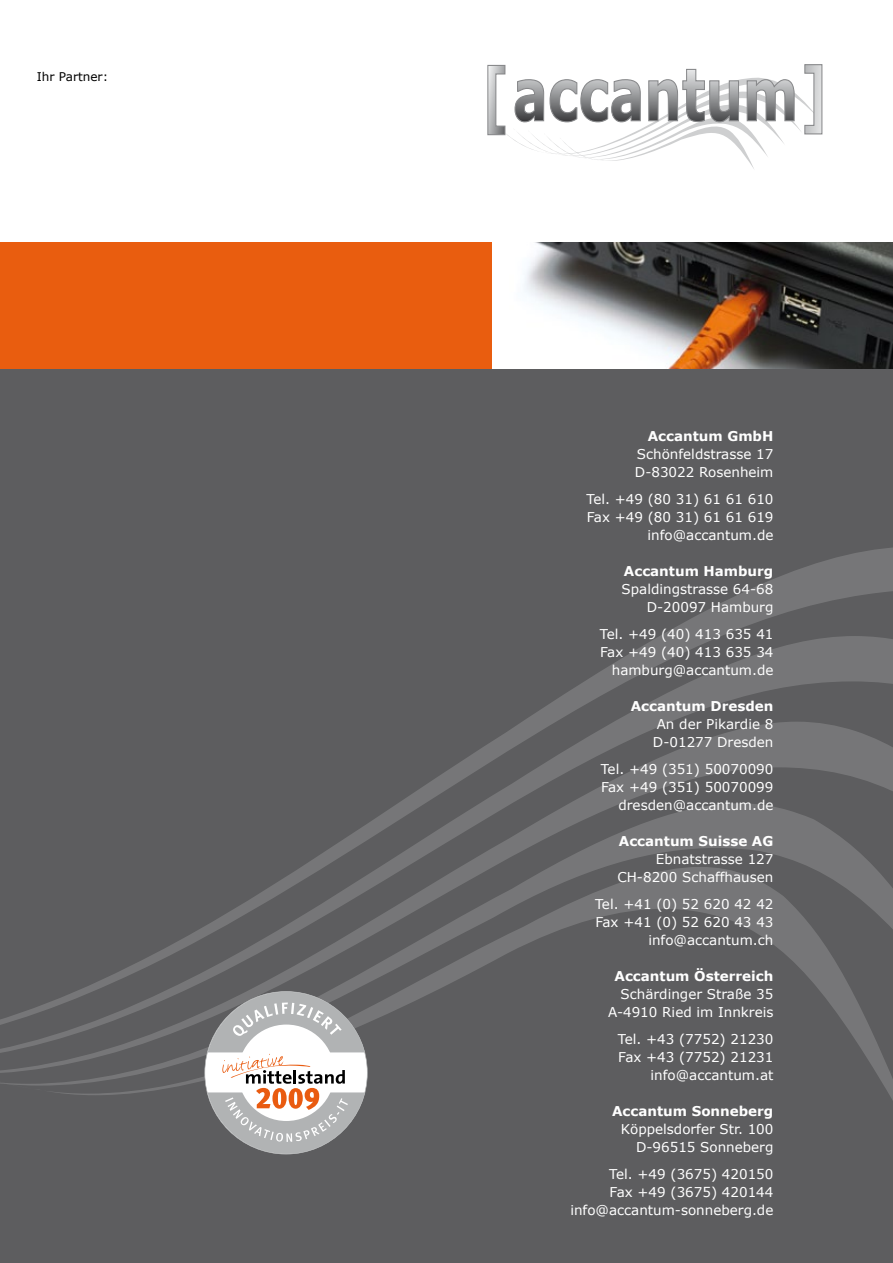
<style>
.page{position:relative;width:893px;height:1263px;background:#fff}
.page>*{position:absolute;margin:0;border:0;box-sizing:border-box;transform-origin:0 0}
.t1{font:13.5px/18px "Verdana";color:#fff;text-align:right}
.t2{font:700 13.5px "Verdana";color:#fff}
.t3{font:12px "Verdana";color:#000}
</style>
<div class="page">
<svg style="left:487px;top:64px;width:336px;height:105px"></svg>
<div style="left:0;top:242px;width:893px;height:128px;background:#e95d0f"></div>
<img style="left:493px;top:242px;width:400px;height:128px">
<div style="left:0;top:370px;width:893px;height:893px;background:#5d5d5f"></div>
<svg style="left:660px;top:547px;width:233px;height:89px"></svg>
<svg style="left:522px;top:636px;width:371px;height:86px"></svg>
<svg style="left:399px;top:722px;width:494px;height:81px"></svg>
<svg style="left:302px;top:803px;width:572px;height:64px"></svg>
<svg style="left:0;top:867px;width:893px;height:288px"></svg>
<svg style="left:204px;top:991px;width:164px;height:163px"></svg>
<p class="t3" style="left:37px;top:69px;width:73px">Ihr Partner:</p>
<p class="t2" style="left:648px;top:428px;width:127px">Accantum GmbH</p>
<p class="t1" style="left:635px;top:445px;width:140px;text-align:left">Schönfeldstrasse 17<br>D-83022 Rosenheim</p>
<p class="t1" style="left:586px;top:490px;width:188px">Tel. +49 (80 31) 61 61 610<br>Fax +49 (80 31) 61 61 619 info@accantum.de</p>
<p class="t2" style="left:624px;top:563px;width:151px">Accantum Hamburg</p>
<p class="t1" style="left:622px;top:580px;width:153px">Spaldingstrasse 64-68<br>D-20097 Hamburg</p>
<p class="t1" style="left:600px;top:625px;width:175px">Tel. +49 (40) 413 635 41<br>Fax +49 (40) 413 635 34 hamburg@accantum.de</p>
<p class="t2" style="left:631px;top:698px;width:144px">Accantum Dresden</p>
<p class="t1" style="left:653px;top:715px;width:122px;text-align:left">An der Pikardie 8<br>D-01277 Dresden</p>
<p class="t1" style="left:601px;top:760px;width:174px">Tel. +49 (351) 50070090<br>Fax +49 (351) 50070099 dresden@accantum.de</p>
<p class="t2" style="left:619px;top:833px;width:156px">Accantum Suisse AG</p>
<p class="t1" style="left:617px;top:850px;width:158px">Ebnatstrasse 127<br>CH-8200 Schaffhausen</p>
<p class="t1" style="left:595px;top:895px;width:180px">Tel. +41 (0) 52 620 42 42<br>Fax +41 (0) 52 620 43 43 info@accantum.ch</p>
<p class="t2" style="left:615px;top:968px;width:160px">Accantum Österreich</p>
<p class="t1" style="left:608px;top:985px;width:167px">Schärdinger Straße 35<br>A-4910 Ried im Innkreis</p>
<p class="t1" style="left:618px;top:1030px;width:157px">Tel. +43 (7752) 21230<br>Fax +43 (7752) 21231 info@accantum.at</p>
<p class="t2" style="left:612px;top:1103px;width:163px">Accantum Sonneberg</p>
<p class="t1" style="left:621px;top:1120px;width:154px">Köppelsdorfer Str. 100<br>D-96515 Sonneberg</p>
<p class="t1" style="left:570px;top:1165px;width:205px">Tel. +49 (3675) 420150<br>Fax +49 (3675) 420144 info@accantum-sonneberg.de</p>
</div>
